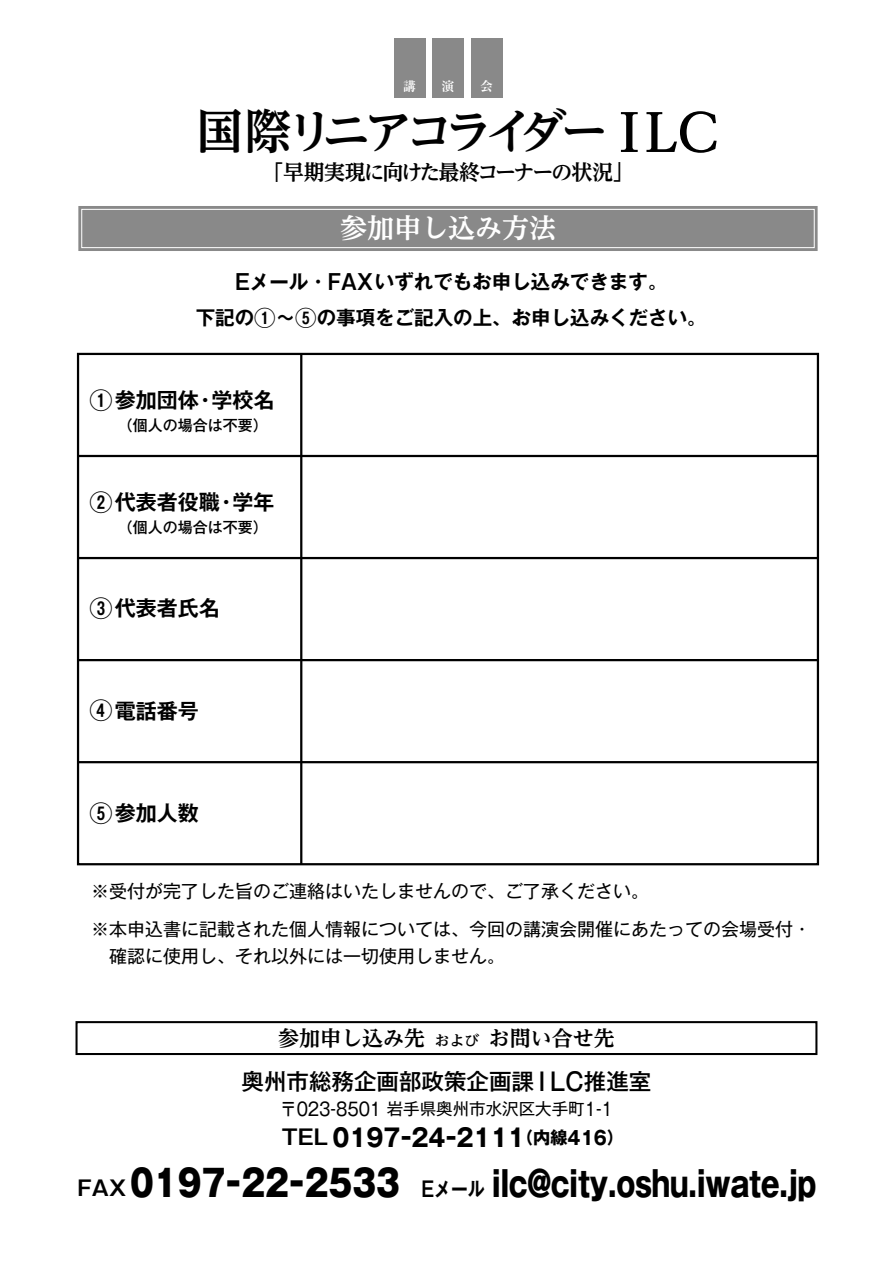
<style>
.page{position:relative;width:893px;height:1263px;background:#fff}
.page>*{position:absolute;margin:0;border:0;box-sizing:border-box;transform-origin:0 0}
.t1{font:700 47.25px "UD Reimin Pr 6 N";letter-spacing:-.13em;color:#000}
.t2{font:800 34.65px "Gothic MB101 Pr 6 N";color:#000;scale:.77 1}
.t3{font:700 27px "UD Reimin Pr 6 N";color:#fff}
.t4{font:700 24.75px "Gothic MB101 Pr 6 N";color:#000;scale:.91 1}
.t5{font:500 22.5px "Gothic MB101 Pr 6 N";color:#000}
.t6{font:700 21px "Gothic MB101 Pr 6 N De";color:#000}
.t7{font:700 21px "UD Reimin Pr 6 N";letter-spacing:-.095em;color:#000}
.t8{font:700 21px "UD Reimin Pr 6 N";color:#000}
.t9{font:700 19.5px/36px "Gothic MB101 Pr 6 N De";color:#000;text-align:center}
.t10{font:18.15px "Gothic MB101 Pr 6 N";color:#000;scale:.91 1}
.t11{font:18px/37.5px "Gothic MB101 Pr 6 N";color:#000}
.t12{font:500 15px "Gothic MB101 Pr 6 N";color:#000}
.t13{font:700 expanded 12.9px "Ryumin Pr 6 N";color:#fff}
.s1{font-size:52.05px}
.s2{font-size:21.45px}
.s3{font-size:23.1px}
.s4{font-size:14.7px}
.s5{font-size:24.75px}
.s6{font-size:16.5px}
.s7{font-family:"Gothic MB101 Pr 6 N De";font-size:21px}
.s8{font-size:17.25px}
.s9{font-size:18.9px}
.s10{font-family:"Gothic MB101 Pr 6 N De";font-weight:700;font-size:21px}
.s11{font-size:36.3px}
</style>
<div class="page">
<div style="left:82px;top:209px;width:732px;height:39px;background:#898989"></div>
<div style="left:78px;top:206px;width:740px;height:45px;border:7px solid #898989"></div>
<div style="left:81px;top:209px;width:734px;height:39px;border:1px solid #fff"></div>
<div style="left:76px;top:1021px;width:741px;height:34px;border:2px solid #000"></div>
<div style="left:394px;top:38px;width:31px;height:60px;background:#898989"></div>
<div style="left:432px;top:38px;width:32px;height:60px;background:#898989"></div>
<div style="left:471px;top:38px;width:31px;height:60px;background:#898989"></div>
<hr style="left:78px;top:455px;width:740px;height:2px;background:#000">
<hr style="left:78px;top:557px;width:740px;height:2px;background:#000">
<hr style="left:78px;top:659px;width:740px;height:2px;background:#000">
<hr style="left:78px;top:761px;width:740px;height:2px;background:#000">
<hr style="left:300px;top:354px;width:2px;height:510px;background:#000">
<p class="t13" style="left:403px;top:76px;width:14px">講</p>
<p class="t13" style="left:442px;top:76px;width:14px">演</p>
<p class="t13" style="left:480px;top:76px;width:14px">会</p>
<h1 class="t1" style="left:196px;top:93px;width:524px">国際リニアコライダー <span class="s1">I LC</span></h1>
<p class="t7" style="left:263px;top:155px;width:372px">「早期実現に向けた最終コーナーの状況」</p>
<h3 class="t3" style="left:340px;top:206px;width:217px">参加申し込み方法</h3>
<p class="t9" style="left:196px;top:263px;width:512px"><span class="s2">Eメール</span>・<span class="s2">FAX</span>いずれでもお申し込みできます。<br>下記の<span class="s2">①</span>～<span class="s2">⑤</span>の事項をご記入の上、お申し込みください。</p>
<p class="t6" style="left:89px;top:382px;width:187px"><span class="s3">①</span>参加団体・学校名</p>
<p class="t12" style="left:118px;top:412px;width:151px">（個人の場合は不要）</p>
<p class="t6" style="left:89px;top:485px;width:187px"><span class="s3">②</span>代表者役職・学年</p>
<p class="t12" style="left:118px;top:514px;width:151px">（個人の場合は不要）</p>
<p class="t6" style="left:89px;top:591px;width:132px"><span class="s3">③</span>代表者氏名</p>
<p class="t6" style="left:89px;top:693px;width:111px"><span class="s3">④</span>電話番号</p>
<p class="t6" style="left:89px;top:795px;width:111px"><span class="s3">⑤</span>参加人数</p>
<p class="t11" style="left:91px;top:871px;width:721px">※受付が完了した旨のご連絡はいたしませんので、ご了承ください。<br>※本申込書に記載された個人情報については、今回の講演会開催にあたっての会場受付・</p>
<p class="t11" style="left:91px;top:936px;width:415px">　確認に使用し、それ以外には一切使用しません。</p>
<p class="t8" style="left:278px;top:1020px;width:338px">参加申し込み先 <span class="s4">および</span> お問い合せ先</p>
<p class="t5" style="left:242px;top:1063px;width:411px">奥州市総務企画部政策企画課 <span class="s5">I LC</span>推進室</p>
<p class="t10" style="left:280px;top:1094px;width:367px">〒023-8501 <span class="s6">岩手県奥州市水沢区大手町</span>1-1</p>
<h3 class="t4" style="left:282px;top:1117px;width:377px"><span class="s7">TEL</span> 0197-24-2111<span class="s8">（内線</span><span class="s9">416</span><span class="s8">）</span></h3>
<h2 class="t2" style="left:77px;top:1155px;width:961px"><span class="s10">FAX</span> <span class="s11">0197-22-2533</span> <span class="s10">Eメール</span> ilc@city.oshu.iwate.jp</h2>
</div>
